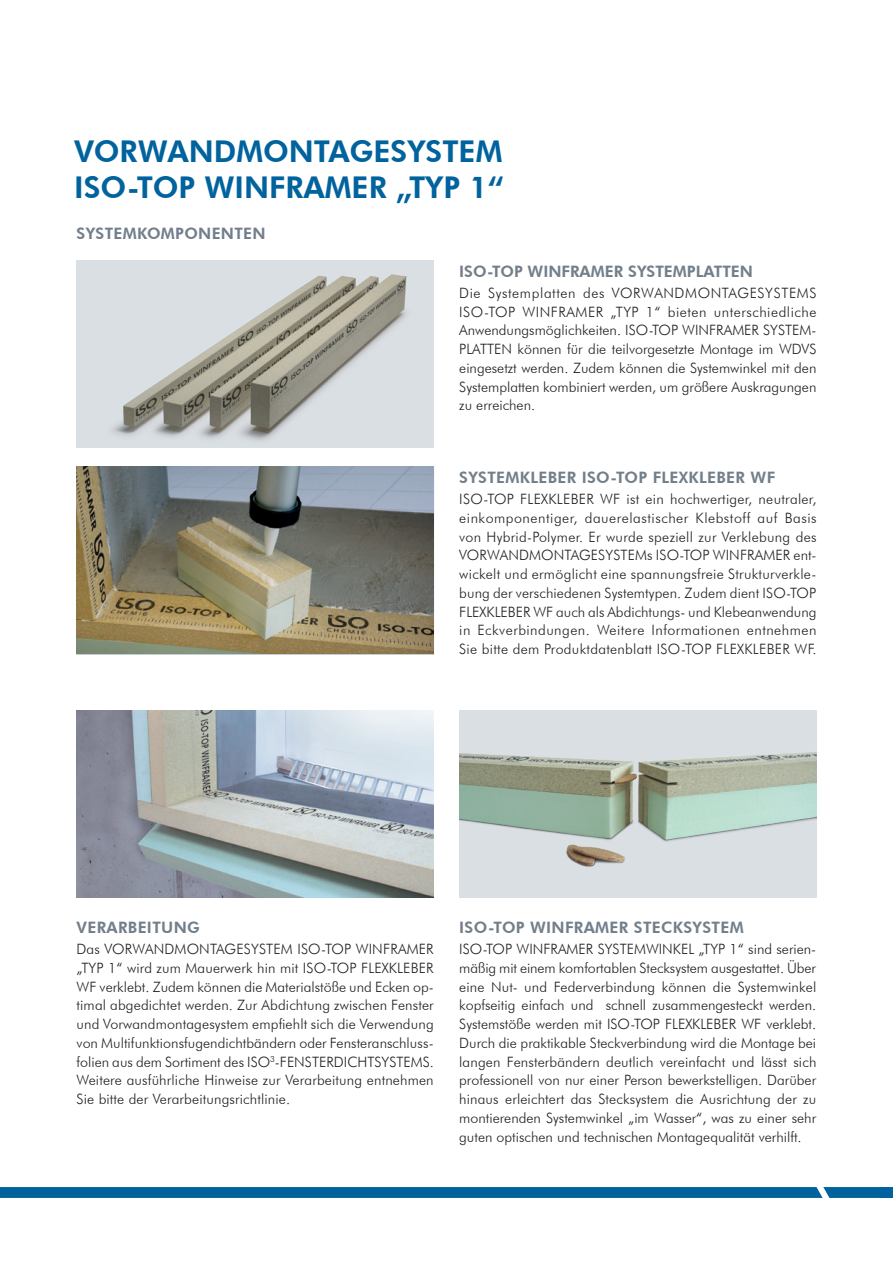
<style>
.page{position:relative;width:893px;height:1263px;background:#fff}
.page>*{position:absolute;margin:0;border:0;box-sizing:border-box;transform-origin:0 0}
.t1{font:800 30px/36px "Futura BT";color:#00639e}
.t2{font:800 15.75px "Futura BT";letter-spacing:.02em;color:#727f8a}
.t3{font:800 15.75px "Futura BT";color:#727f8a}
.t4{font:300 14.25px/18.8px "Futura BT";color:#231f20;text-align:justify}
</style>
<div class="page">
<img style="left:77px;top:260px;width:357px;height:188px">
<img style="left:459px;top:710px;width:357px;height:188px">
<img style="left:77px;top:710px;width:357px;height:188px">
<img style="left:79px;top:469px;width:353px;height:183px">
<div style="left:77px;top:467px;width:357px;height:187px;border:1px solid #727f8a"></div>
<svg style="left:0;top:1187px;width:893px;height:11px;background:#04659f"></svg>
<h1 class="t1" style="left:74px;top:133px;width:431px">VORWANDMONTAGESYSTEM<br>ISO-TOP WINFRAMER „TYP 1“</h1>
<p class="t2" style="left:77px;top:224px;width:191px">SYSTEMKOMPONENTEN</p>
<p class="t3" style="left:459px;top:262px;width:295px">ISO-TOP WINFRAMER SYSTEMPLATTEN</p>
<p class="t4" style="left:459px;top:283px;width:359px">Die Systemplatten des VORWANDMONTAGESYSTEMS ISO-TOP WINFRAMER „TYP 1“ bieten unterschiedliche Anwendungsmöglichkeiten. ISO-TOP WINFRAMER SYSTEM-PLATTEN können für die teilvorgesetzte Montage im WDVS eingesetzt werden. Zudem können die Systemwinkel mit den Systemplatten kombiniert werden, um größere Auskragungen zu erreichen.</p>
<p class="t2" style="left:459px;top:468px;width:317px">SYSTEMKLEBER ISO-TOP FLEXKLEBER WF</p>
<p class="t4" style="left:459px;top:489px;width:359px">ISO-TOP FLEXKLEBER WF ist ein hochwertiger, neutraler, einkomponentiger, dauerelastischer Klebstoff auf Basis von Hybrid-Polymer. Er wurde speziell zur Verklebung des VORWANDMONTAGESYSTEMs ISO-TOP WINFRAMER ent&shy;wickelt und ermöglicht eine spannungsfreie Strukturverkle&shy;bung der verschiedenen Systemtypen. Zudem dient ISO-TOP FLEXKLEBER WF auch als Abdichtungs- und Klebeanwendung in Eckverbindungen. Weitere Informationen entnehmen Sie bitte dem Produktdatenblatt ISO-TOP FLEXKLEBER WF.</p>
<p class="t2" style="left:77px;top:918px;width:125px">VERARBEITUNG</p>
<p class="t4" style="left:77px;top:939px;width:359px">Das VORWANDMONTAGESYSTEM ISO-TOP WINFRAMER „TYP 1“ wird zum Mauerwerk hin mit ISO-TOP FLEXKLEBER WF verklebt. Zudem können die Materialstöße und Ecken op&shy;timal abgedichtet werden. Zur Abdichtung zwischen Fenster und Vorwandmontagesystem empfiehlt sich die Verwendung von Multifunktionsfugendichtbändern oder Fensteranschluss&shy;folien aus dem Sortiment des ISO<sup>3</sup>-FENSTERDICHTSYSTEMS.<br>Weitere ausführliche Hinweise zur Verarbeitung entnehmen Sie bitte der Verarbeitungsrichtlinie.</p>
<p class="t2" style="left:459px;top:918px;width:286px">ISO-TOP WINFRAMER STECKSYSTEM</p>
<p class="t4" style="left:459px;top:939px;width:359px;text-align:left">ISO-TOP WINFRAMER SYSTEMWINKEL „TYP 1“ sind serien&shy;mäßig mit einem komfortablen Stecksystem ausgestattet. Über eine Nut- und Federverbindung können die Systemwinkel kopfseitig einfach und schnell zusammengesteckt werden.<br>Systemstöße werden mit ISO-TOP FLEXKLEBER WF verklebt.<br>Durch die praktikable Steckverbindung wird die Montage bei langen Fensterbändern deutlich vereinfacht und lässt sich professionell von nur einer Person bewerkstelligen. Darüber hinaus erleichtert das Stecksystem die Ausrichtung der zu montierenden Systemwinkel „im Wasser“, was zu einer sehr guten optischen und technischen Montagequalität verhilft.</p>
</div>
